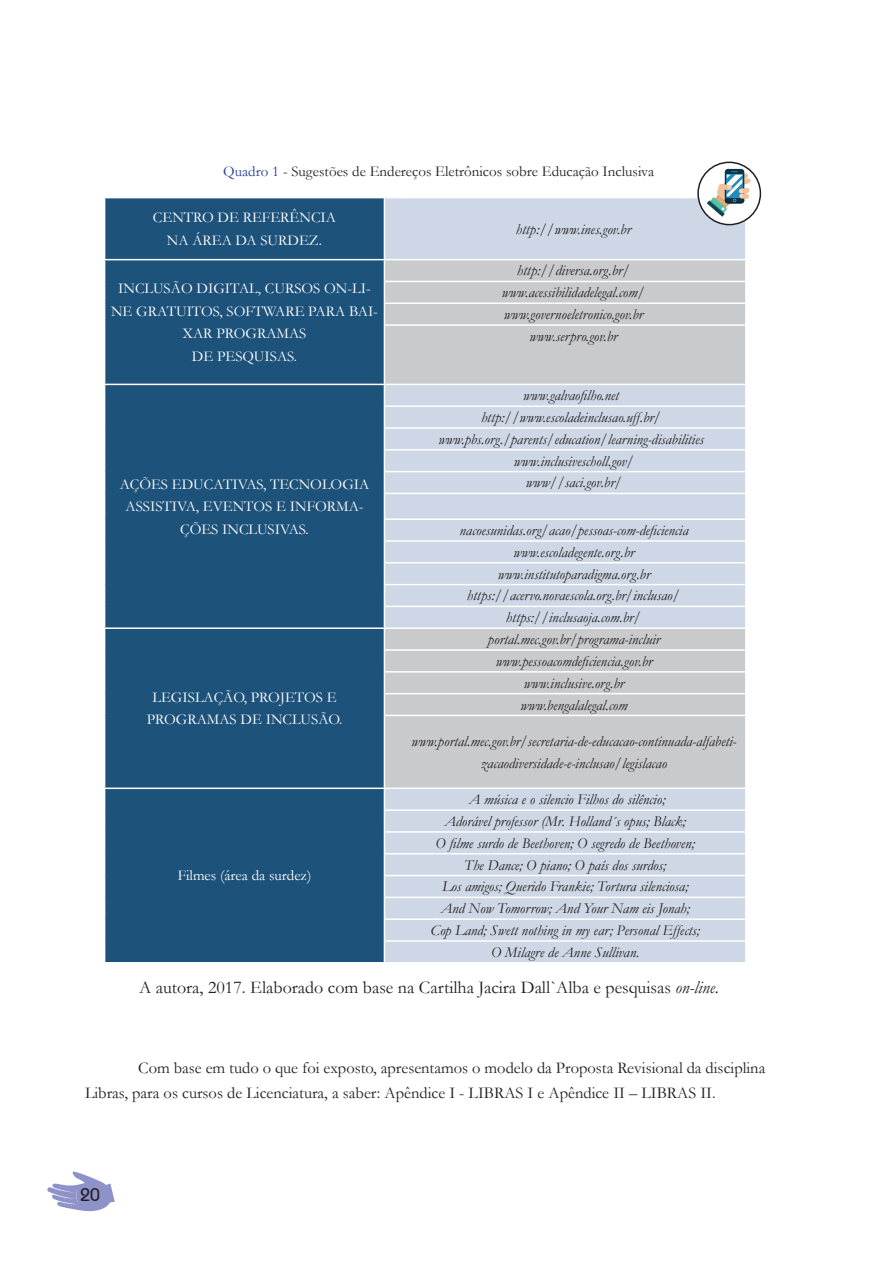
<style>
.page{position:relative;width:893px;height:1263px;background:#fff}
.page>*{position:absolute;margin:0;border:0;box-sizing:border-box;transform-origin:0 0}
.t1{font:18px "Garamond";color:#231f20}
.t2{font:500 18px "Bauhaus IT Cby BT";color:#231f20}
.t3{font:16.5px/24.8px "Garamond";color:#231f20}
.t4{font:italic 15px/21.8px "Garamond";color:#231f20;text-align:center}
.t5{font:15px/22.5px "Garamond";color:#fff;text-align:center}
.t6{font:15px "Garamond";color:#231f20}
.s1{color:#253f8e}
.s2{font-style:italic}
</style>
<div class="page">
<svg style="left:47px;top:1171px;width:68px;height:40px"></svg>
<div style="left:105px;top:198px;width:279px;height:764px;background:#1d527b"></div>
<div style="left:385px;top:198px;width:360px;height:764px;background:#cdd7e5"></div>
<svg style="left:385px;top:260px;width:360px;height:527px;background:#cbd0d7"></svg>
<hr style="left:104px;top:259px;width:280px;height:1px;background:#fff">
<hr style="left:104px;top:384px;width:280px;height:1px;background:#fff">
<hr style="left:104px;top:627px;width:280px;height:2px;background:#fff">
<svg style="left:104px;top:385px;width:1px;height:309px"></svg>
<hr style="left:104px;top:787px;width:280px;height:2px;background:#fff">
<hr style="left:384px;top:281px;width:363px;height:1px;background:#fff">
<hr style="left:384px;top:302px;width:363px;height:2px;background:#fff">
<hr style="left:384px;top:324px;width:363px;height:2px;background:#fff">
<hr style="left:384px;top:649px;width:363px;height:2px;background:#fff">
<hr style="left:384px;top:671px;width:363px;height:2px;background:#fff">
<hr style="left:384px;top:693px;width:363px;height:1px;background:#fff">
<hr style="left:384px;top:715px;width:363px;height:1px;background:#fff">
<hr style="left:384px;top:384px;width:363px;height:1px;background:#fff">
<hr style="left:384px;top:405px;width:363px;height:2px;background:#fff">
<hr style="left:384px;top:427px;width:363px;height:2px;background:#fff">
<hr style="left:384px;top:449px;width:363px;height:2px;background:#fff">
<hr style="left:384px;top:471px;width:363px;height:1px;background:#fff">
<hr style="left:384px;top:493px;width:363px;height:1px;background:#fff">
<hr style="left:384px;top:518px;width:363px;height:2px;background:#fff">
<hr style="left:384px;top:540px;width:363px;height:2px;background:#fff">
<hr style="left:384px;top:562px;width:363px;height:1px;background:#fff">
<hr style="left:384px;top:584px;width:363px;height:1px;background:#fff">
<hr style="left:384px;top:606px;width:363px;height:1px;background:#fff">
<svg style="left:384px;top:405px;width:1px;height:310px"></svg>
<hr style="left:384px;top:627px;width:363px;height:2px;background:#fff">
<hr style="left:384px;top:259px;width:363px;height:1px;background:#fff">
<hr style="left:384px;top:787px;width:363px;height:2px;background:#fff">
<hr style="left:384px;top:809px;width:363px;height:2px;background:#fff">
<hr style="left:384px;top:831px;width:363px;height:2px;background:#fff">
<hr style="left:384px;top:853px;width:363px;height:1px;background:#fff">
<hr style="left:384px;top:875px;width:363px;height:1px;background:#fff">
<hr style="left:384px;top:897px;width:363px;height:1px;background:#fff">
<hr style="left:384px;top:918px;width:363px;height:2px;background:#fff">
<hr style="left:384px;top:940px;width:363px;height:2px;background:#fff">
<svg style="left:698px;top:162px;width:62px;height:63px"></svg>
<div style="left:697px;top:162px;width:64px;height:63px;border:2px solid #231f20;border-radius:50%"></div>
<div style="left:725px;top:169px;width:19px;height:34px;background:#06354a;border-radius:3px"></div>
<svg style="left:707px;top:171px;width:44px;height:46px"></svg>
<p class="t6" style="left:223px;top:163px;width:432px"><span class="s1">Quadro 1</span> - Sugestões de Endereços Eletrônicos sobre Educação Inclusiva</p>
<p class="t5" style="left:153px;top:207px;width:185px">CENTRO DE REFERÊNCIA<br>NA ÁREA DA SURDEZ.</p>
<p class="t4" style="left:516px;top:218px;width:117px">http://www.ines.gov.br</p>
<p class="t5" style="left:111px;top:277px;width:268px">INCLUSÃO DIGITAL, CURSOS ON-LI-<br>NE GRATUITOS, SOFTWARE PARA BAI-<br>XAR PROGRAMAS<br>DE PESQUISAS.</p>
<p class="t5" style="left:120px;top:473px;width:251px">AÇÕES EDUCATIVAS, TECNOLOGIA<br>ASSISTIVA, EVENTOS E INFORMA-<br>ÇÕES INCLUSIVAS.</p>
<p class="t5" style="left:147px;top:686px;width:197px">LEGISLAÇÃO, PROJETOS E<br>PROGRAMAS DE INCLUSÃO.</p>
<p class="t4" style="left:502px;top:260px;width:145px">http://diversa.org.br/ www.acessibilidadelegal.com/ www.governoeletronico.gov.br www.serpro.gov.br</p>
<p class="t4" style="left:438px;top:385px;width:267px">www.galvaofilho.net http://www.escoladeinclusao.uff.br/ www.pbs.org./parents/education/learning-disabilities www.inclusivescholl.gov/<br>www//saci.gov.br/</p>
<p class="t4" style="left:459px;top:520px;width:230px">nacoesunidas.org/acao/pessoas-com-deficiencia www.escoladegente.org.br www.institutoparadigma.org.br https://acervo.novaescola.org.br/inclusao/ https://inclusaoja.com.br/</p>
<p class="t4" style="left:488px;top:629px;width:174px">portal.mec.gov.br/programa-incluir www.pessoacomdeficiencia.gov.br www.inclusive.org.br www.bengalalegal.com</p>
<p class="t4" style="left:411px;top:730px;width:327px;line-height:22.5px">www.portal.mec.gov.br/secretaria-de-educacao-continuada-alfabeti&shy;zacaodiversidade-e-inclusao/legislacao</p>
<p class="t4" style="left:431px;top:789px;width:271px">A música e o silencio Filhos do silêncio;<br>Adorável professor (Mr. Holland´s opus; Black;<br>O filme surdo de Beethoven; O segredo de Beethoven; The Dance; O piano; O país dos surdos;<br>Los amigos; Querido Frankie; Tortura silenciosa; And Now Tomorrow; And Your Nam eis Jonah; Cop Land; Swett nothing in my ear; Personal Effects; O Milagre de Anne Sullivan.</p>
<p class="t1" style="left:139px;top:978px;width:582px">A autora, 2017. Elaborado com base na Cartilha Jacira Dall`Alba e pesquisas <span class="s2">on-line.</span></p>
<p class="t5" style="left:178px;top:865px;width:135px">Filmes (área da surdez)</p>
<p class="t3" style="left:85px;top:1055px;width:682px;text-indent:53px">Com base em tudo o que foi exposto, apresentamos o modelo da Proposta Revisional da disciplina<br>Libras, para os cursos de Licenciatura, a saber: Apêndice I - LIBRAS I e Apêndice II – LIBRAS II.</p>
<p class="t2" style="left:80px;top:1184px;width:21px">20</p>
</div>
